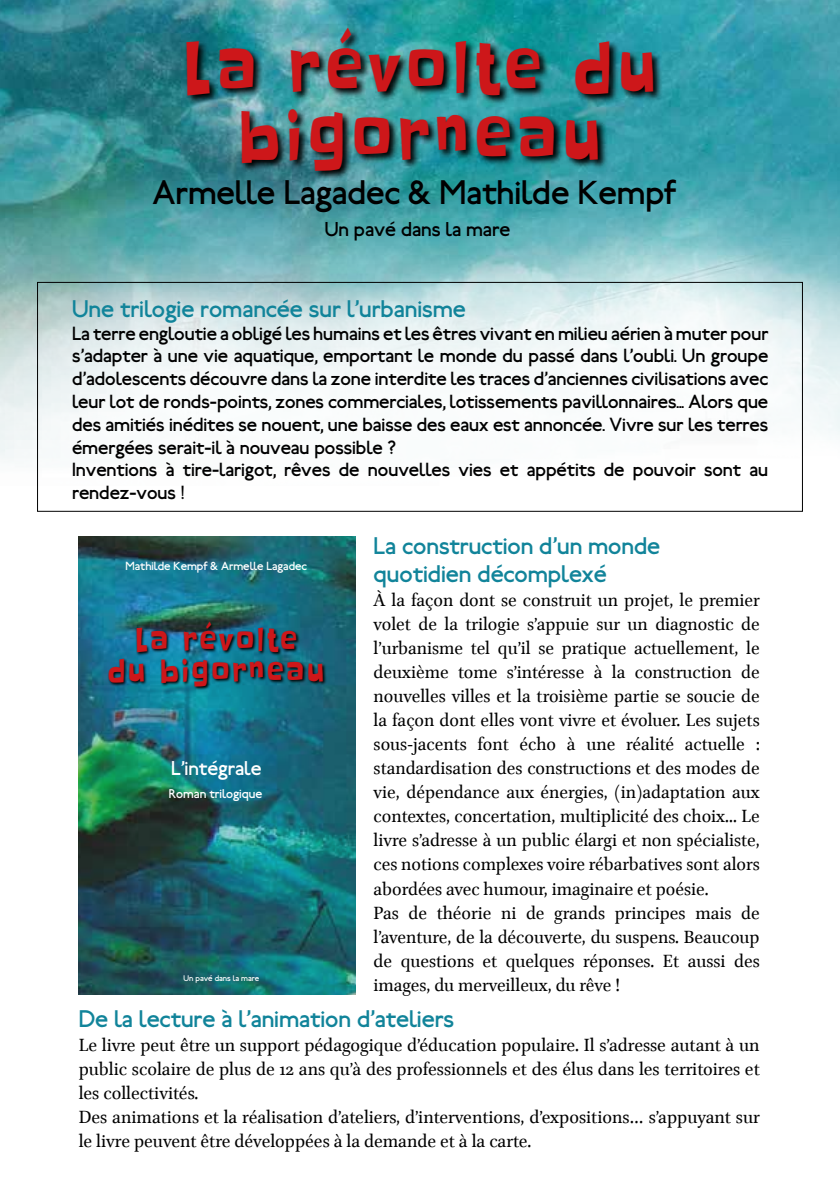
<style>
.page{position:relative;width:840px;height:1191px;background:#fff}
.page>*{position:absolute;margin:0;border:0;box-sizing:border-box;transform-origin:0 0}
.t1{font:72px/68px "Slackey";letter-spacing:.15em;color:#cd171a;text-align:center;scale:.67 1}
.t2{font:34px "Railway";color:#000}
.t3{font:32.6px/30.8px "Slackey";letter-spacing:.15em;color:#cd171a;text-align:center;scale:.67 1}
.t4{font:24px/28.8px "Railway";color:#11849a}
.t5{font:20px/24px "Brill";color:#000}
.t6{font:20px "Railway";color:#000}
.t7{font:20px "Railway";color:#fff}
.t8{font:19px/22.8px "Railway";color:#000}
.t9{font:12.6px "Railway";color:#fff}
.t10{font:11.8px "Railway";color:#fff}
.t11{font:8.2px "Railway";color:#fff}
</style>
<div class="page">
<img style="left:0;top:0;width:839px;height:490px">
<img style="left:185px;top:27px;width:478px;height:154px">
<div style="left:37px;top:282px;width:765px;height:229px;border:1px solid #000"></div>
<img style="left:79px;top:537px;width:276px;height:457px">
<svg style="left:108px;top:621px;width:218px;height:70px;background:#115b70"></svg>
<h1 class="t1" style="left:184px;top:36px;width:705px">La révolte du bigorneau</h1>
<h2 class="t2" style="left:152px;top:171px;width:525px">Armelle Lagadec &amp; Mathilde Kempf</h2>
<p class="t6" style="left:324px;top:217px;width:187px">Un pavé dans la mare</p>
<p class="t4" style="left:72px;top:295px;width:395px">Une trilogie romancée sur l’urbanisme</p>
<p class="t8" style="left:72px;top:322px;width:697px">La terre engloutie a obligé les humains et les êtres vivant en milieu aérien à muter pour s’adapter à une vie aquatique, emportant le monde du passé dans l’oubli. Un groupe d’adolescents découvre dans la zone interdite les traces d’anciennes civilisations avec leur lot de ronds-points, zones commerciales, lotissements pavillonnaires... Alors que des amitiés inédites se nouent, une baisse des eaux est annoncée. Vivre sur les terres émergées serait-il à nouveau possible ?<br>Inventions à tire-larigot, rêves de nouvelles vies et appétits de pouvoir sont au rendez-vous !</p>
<p class="t4" style="left:373px;top:531px;width:288px">La construction d’un monde quotidien décomplexé</p>
<p class="t5" style="left:373px;top:589px;width:387px">À la façon dont se construit un projet, le premier volet de la trilogie s’appuie sur un diagnostic de l’urbanisme tel qu’il se pratique actuellement, le deuxième tome s’intéresse à la construction de nouvelles villes et la troisième partie se soucie de la façon dont elles vont vivre et évoluer. Les sujets sous-jacents font écho à une réalité actuelle : standardisation des constructions et des modes de vie, dépendance aux énergies, (in)adaptation aux contextes, concertation, multiplicité des choix... Le livre s’adresse à un public élargi et non spécialiste, ces notions complexes voire rébarbatives sont alors abordées avec humour, imaginaire et poésie.<br>Pas de théorie ni de grands principes mais de l’aventure, de la découverte, du suspens. Beaucoup de questions et quelques réponses. Et aussi des images, du merveilleux, du rêve !</p>
<p class="t4" style="left:79px;top:1005px;width:376px">De la lecture à l’animation d’ateliers</p>
<p class="t5" style="left:79px;top:1034px;width:682px">Le livre peut être un support pédagogique d’éducation populaire. Il s’adresse autant à un public scolaire de plus de 12 ans qu’à des professionnels et des élus dans les territoires et les collectivités.<br>Des animations et la réalisation d’ateliers, d’interventions, d’expositions… s’appuyant sur le livre peuvent être développées à la demande et à la carte.</p>
<p class="t10" style="left:125px;top:558px;width:183px">Mathilde Kempf &amp; Armelle Lagadec</p>
<h3 class="t3" style="left:108px;top:625px;width:323px">La révolte<br>du bigorneau</h3>
<p class="t7" style="left:171px;top:755px;width:92px">L’intégrale</p>
<p class="t9" style="left:169px;top:786px;width:95px">Roman trilogique</p>
<p class="t11" style="left:183px;top:972px;width:77px">Un pavé dans la mare</p>
</div>
